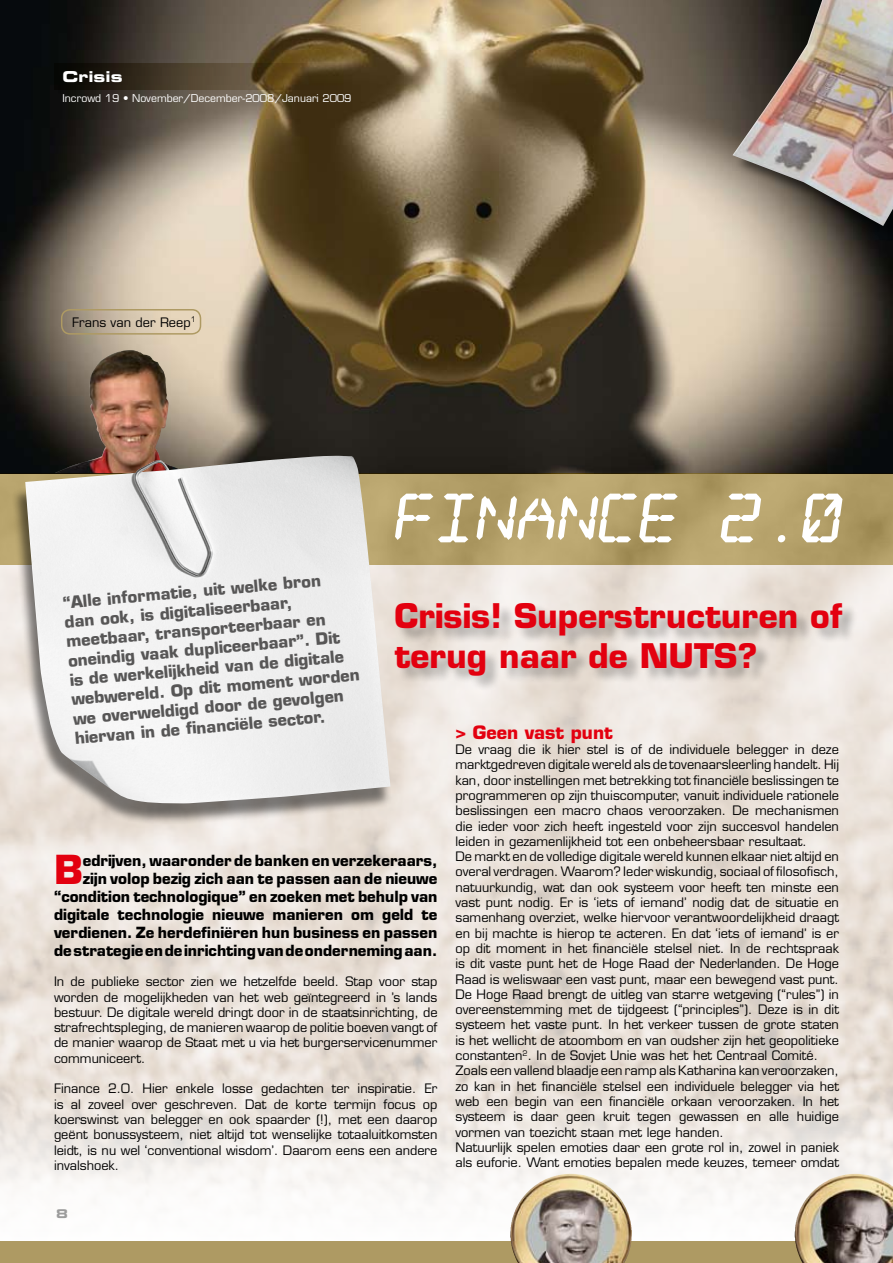
<style>
.page{position:relative;width:893px;height:1263px;background:#fff}
.page>*{position:absolute;margin:0;border:0;box-sizing:border-box;transform-origin:0 0}
.t1{font:700 39px "Eurostile";color:#e3000f}
.t2{font:700 33.15px/39.8px "Eurostile";color:#e3000f}
.t3{font:700 18px "Eurostile";color:#e3000f}
.t4{font:700 16.2px/19.5px "Eurostile";color:#575656}
.t5{font:700 15px/18px "Eurostile";color:#000;text-align:right}
.t6{font:15px "Eurostile Bold Extended Two";color:#fff}
.t7{font:12.75px/15.3px "Eurostile";color:#000;text-align:justify}
.t8{font:12px "Eurostile Bold Extended Two";color:#9c9c9c}
.t9{font:10.5px "Eurostile";color:#fff}
</style>
<div class="page">
<img style="left:0;top:564px;width:893px;height:678px">
<img style="left:0;top:0;width:893px;height:473px">
<div style="left:0;top:473px;width:893px;height:91px;background:#ae9a63"></div>
<svg style="left:54px;top:64px;width:298px;height:25px;background:#41351f"></svg>
<img style="left:55px;top:350px;width:134px;height:106px">
<div style="left:61px;top:309px;width:140px;height:26px;border:2px solid #ae9a63;border-radius:9px"></div>
<div style="left:11px;top:461px;width:447px;height:424px;background:#000;opacity:.5"></div>
<img style="left:25px;top:456px;width:365px;height:348px">
<div style="left:0;top:1242px;width:893px;height:21px;background:#ae9a63"></div>
<svg style="left:395px;top:494px;width:447px;height:48px"></svg>
<div style="left:395px;top:603px;width:498px;height:104px;background:#000;opacity:.3"></div>
<div style="left:733px;top:0;width:160px;height:249px;background:#000;opacity:.5"></div>
<img style="left:732px;top:0;width:161px;height:226px">
<img style="left:795px;top:1174px;width:98px;height:89px">
<img style="left:510px;top:1174px;width:122px;height:89px">
<p class="t6" style="left:63px;top:66px;width:62px">Crisis</p>
<p class="t9" style="left:63px;top:92px;width:290px">Incrowd 19 • November/December-2008/Januari 2009</p>
<p class="t7" style="left:72px;top:314px;width:125px">Frans van der Reep<sup>1</sup></p>
<p class="t4" style="left:62px;top:593px;width:291px;rotate:-5deg">“Alle informatie, uit welke bron dan ook, is digitaliseerbaar, meetbaar, transporteerbaar en oneindig vaak dupliceerbaar”. Dit is de werkelijkheid van de digitale webwereld. Op dit moment worden we overweldigd door de gevolgen hiervan in de fi nanciële sector.</p>
<h2 class="t2" style="left:394px;top:596px;width:450px">Crisis! Superstructuren of terug naar de NUTS?</h2>
<h3 class="t3" style="left:455px;top:721px;width:159px">&gt; Geen vast punt</h3>
<p class="t7" style="left:455px;top:742px;width:385px;text-align:left">De vraag die ik hier stel is of de individuele belegger in deze marktgedreven digitale wereld als de tovenaarsleerling handelt. Hij kan, door instellingen met betrekking tot financiële beslissingen te programmeren op zijn thuiscomputer, vanuit individuele rationele beslissingen een macro chaos veroorzaken. De mechanismen die ieder voor zich heeft ingesteld voor zijn succesvol handelen leiden in gezamenlijkheid tot een onbeheersbaar resultaat.<br>De markt en de volledige digitale wereld kunnen elkaar niet altijd en overal verdragen. Waarom? Ieder wiskundig, sociaal of filosofisch, natuurkundig, wat dan ook systeem voor heeft ten minste een vast punt nodig. Er is ‘iets of iemand’ nodig dat de situatie en samenhang overziet, welke hiervoor verantwoordelijkheid draagt en bij machte is hierop te acteren. En dat ‘iets of iemand’ is er op dit moment in het financiële stelsel niet. In de rechtspraak is dit vaste punt het de Hoge Raad der Nederlanden. De Hoge Raad is weliswaar een vast punt, maar een bewegend vast punt.<br>De Hoge Raad brengt de uitleg van starre wetgeving (“rules”) in overeenstemming met de tijdgeest (“principles”). Deze is in dit systeem het vaste punt. In het verkeer tussen de grote staten is het wellicht de atoombom en van oudsher zijn het geopolitieke constanten<sup>2</sup>. In de Sovjet Unie was het het Centraal Comité.<br>Zoals een vallend blaadje een ramp als Katharina kan veroorzaken, zo kan in het financiële stelsel een individuele belegger via het web een begin van een financiële orkaan veroorzaken. In het systeem is daar geen kruit tegen gewassen en alle huidige vormen van toezicht staan met lege handen.<br>Natuurlijk spelen emoties daar een grote rol in, zowel in paniek als euforie. Want emoties bepalen mede keuzes, temeer omdat</p>
<h1 class="t1" style="left:54px;top:845px;width:30px">B</h1>
<p class="t5" style="left:54px;top:851px;width:385px">edrijven, waaronder de banken en verzekeraars,<br>zijn volop bezig zich aan te passen aan de nieuwe “condition technologique” en zoeken met behulp van digitale technologie nieuwe manieren om geld te verdienen. Ze herdefiniëren hun business en passen de strategie en de inrichting van de onderneming aan.</p>
<p class="t7" style="left:54px;top:974px;width:385px">In de publieke sector zien we hetzelfde beeld. Stap voor stap worden de mogelijkheden van het web geïntegreerd in ’s lands bestuur. De digitale wereld dringt door in de staatsinrichting, de strafrechtspleging, de manieren waarop de politie boeven vangt of de manier waarop de Staat met u via het burgerservicenummer communiceert.</p>
<p class="t7" style="left:54px;top:1081px;width:385px">Finance 2.0. Hier enkele losse gedachten ter inspiratie. Er is al zoveel over geschreven. Dat de korte termijn focus op koerswinst van belegger en ook spaarder (!), met een daarop geënt bonussysteem, niet altijd tot wenselijke totaaluitkomsten leidt, is nu wel ‘conventional wisdom’. Daarom eens een andere invalshoek.</p>
<p class="t8" style="left:56px;top:1205px;width:13px">8</p>
</div>
